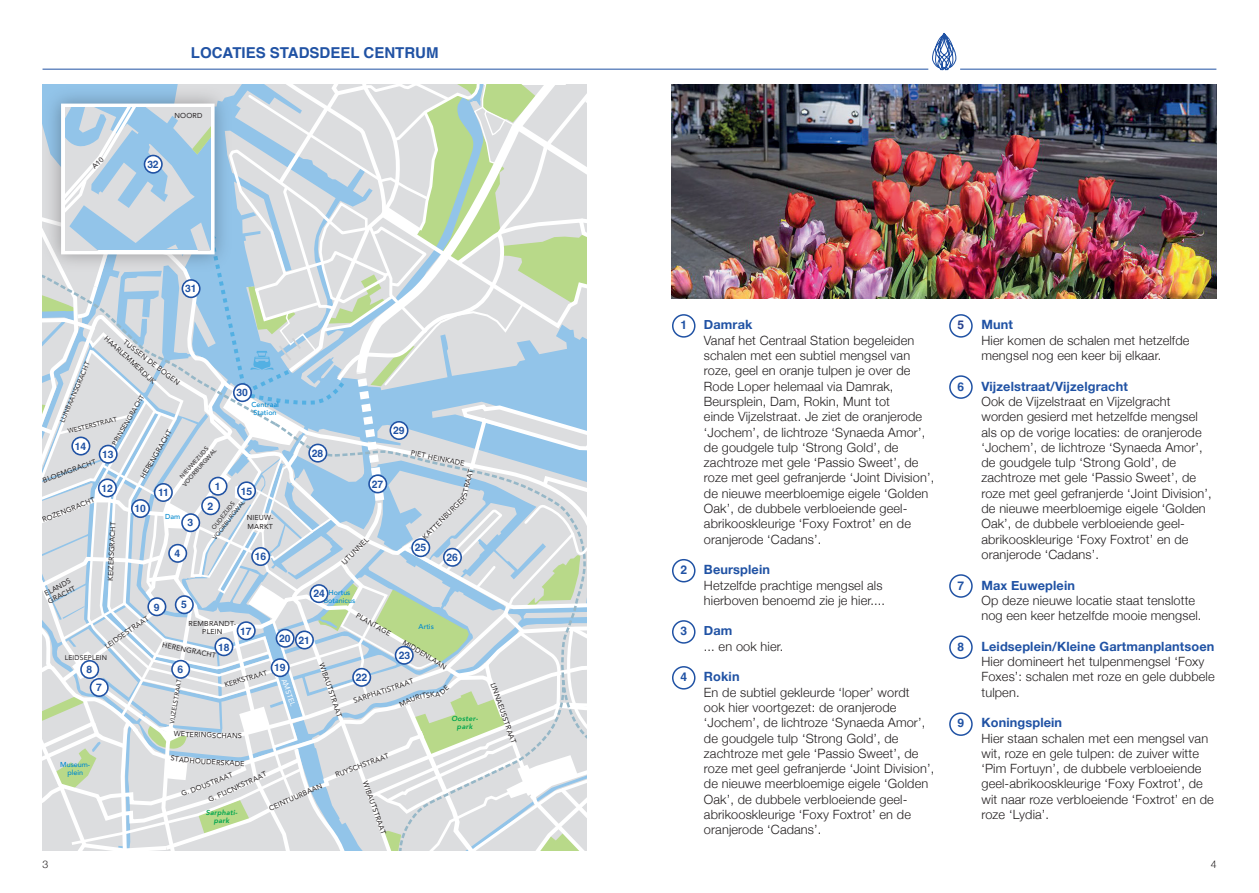
<style>
.page{position:relative;width:1259px;height:893px;background:#fff}
.page>*{position:absolute;margin:0;border:0;box-sizing:border-box;transform-origin:0 0}
.t1{font:700 15px "Helvetica";color:#2052a4}
.t2{font:300 12.75px/15.3px "Helvetica Neue";letter-spacing:.01em;color:#231f20}
.t3{font:700 12.75px "Helvetica Neue";letter-spacing:.01em;color:#2052a4}
.t4{font:700 12px "Helvetica";color:#2052a4}
.t5{font:700 12px "Helvetica";color:#253f8e}
.t6{font:300 10.5px "Helvetica Neue";color:#231f20}
.t7{font:700 10.35px "Helvetica";letter-spacing:-.01em;color:#2052a4}
.t8{font:700 10.35px "Helvetica";color:#2153a3}
.t9{font:7.2px/8.6px "Avenir";letter-spacing:.025em;color:#231f20}
.t10{font:500 7.2px/8.4px "Avenir";color:#0089cf;text-align:center}
.t11{font:italic 800 7.2px/7.9px "Avenir";letter-spacing:.025em;color:#00a54f;text-align:center}
.t12{font:7.2px "Avenir";color:#fff}
.t13{font:6.9px "Avenir";color:#231f20}
.t14{font:6.75px "Avenir";letter-spacing:.025em;color:#231f20}
.t15{font:6.6px "Avenir";color:#231f20}
.t16{font:6.45px "Avenir";color:#231f20}
.t17{font:6.3px "Avenir";color:#231f20}
.t18{font:6px/7.2px "Avenir";color:#231f20;text-align:center}
</style>
<div class="page">
<img style="left:672px;top:85px;width:544px;height:214px">
<div style="left:672px;top:314px;width:23px;height:24px;border:2px solid #2052a4;border-radius:50%"></div>
<div style="left:672px;top:559px;width:23px;height:23px;border:2px solid #2052a4;border-radius:50%"></div>
<div style="left:672px;top:620px;width:23px;height:24px;border:2px solid #2052a4;border-radius:50%"></div>
<div style="left:949px;top:314px;width:23px;height:24px;border:2px solid #2052a4;border-radius:50%"></div>
<div style="left:949px;top:375px;width:23px;height:24px;border:2px solid #2052a4;border-radius:50%"></div>
<svg style="left:932px;top:34px;width:24px;height:37px"></svg>
<hr style="left:43px;top:69px;width:885px;height:1px;background:#2052a4">
<hr style="left:960px;top:69px;width:256px;height:1px;background:#2052a4">
<div style="left:949px;top:635px;width:23px;height:24px;border:2px solid #2052a4;border-radius:50%"></div>
<div style="left:672px;top:666px;width:23px;height:24px;border:2px solid #2052a4;border-radius:50%"></div>
<div style="left:949px;top:574px;width:23px;height:24px;border:2px solid #2052a4;border-radius:50%"></div>
<div style="left:949px;top:712px;width:23px;height:24px;border:2px solid #2052a4;border-radius:50%"></div>
<svg style="left:43px;top:85px;width:544px;height:765px"></svg>
<p class="t1" style="left:191px;top:44px;width:249px">LOCATIES STADSDEEL CENTRUM</p>
<p class="t9" style="left:174px;top:111px;width:29px">NOORD</p>
<p class="t7" style="left:147px;top:158px;width:13px">32</p>
<p class="t7" style="left:185px;top:282px;width:13px">31</p>
<p class="t9" style="left:109px;top:334px;width:68px;rotate:43deg">HAARLEMMERDIJK</p>
<p class="t9" style="left:127px;top:338px;width:70px;rotate:38deg">TUSSEN DE BOGEN</p>
<p class="t15" style="left:57px;top:420px;width:67px;rotate:-67deg">LIJNBAANSGRACHT</p>
<p class="t9" style="left:42px;top:476px;width:57px;rotate:-20deg">BLOEMGRACHT</p>
<p class="t7" style="left:237px;top:386px;width:13px">30</p>
<p class="t15" style="left:109px;top:442px;width:59px;rotate:-60deg">PRINSENGRACHT</p>
<p class="t10" style="left:251px;top:400px;width:29px">Centraal<br>Station</p>
<p class="t16" style="left:67px;top:426px;width:52px;rotate:-14deg">WESTERSTRAAT</p>
<p class="t9" style="left:139px;top:475px;width:56px;rotate:-60deg">HERENGRACHT</p>
<p class="t7" style="left:75px;top:440px;width:13px">14</p>
<p class="t18" style="left:176px;top:478px;width:49px;rotate:-49deg">NIEUWEZIJDS<br>VOORBURGWAL</p>
<p class="t18" style="left:206px;top:532px;width:49px;rotate:-52deg">OUDEZIJDS<br>VOORBURGWAL</p>
<p class="t7" style="left:102px;top:448px;width:13px">13</p>
<p class="t8" style="left:215px;top:480px;width:7px">1</p>
<p class="t7" style="left:101px;top:482px;width:13px">12</p>
<p class="t7" style="left:241px;top:485px;width:13px">15</p>
<p class="t7" style="left:158px;top:486px;width:12px">11</p>
<p class="t9" style="left:41px;top:516px;width:57px;rotate:-22deg">ROZENGRACHT</p>
<p class="t7" style="left:208px;top:500px;width:7px">2</p>
<p class="t7" style="left:135px;top:502px;width:13px">10</p>
<p class="t10" style="left:165px;top:512px;width:17px">Dam</p>
<p class="t9" style="left:247px;top:513px;width:28px">NIEUW-<br>MARKT</p>
<p class="t8" style="left:188px;top:516px;width:7px">3</p>
<p class="t9" style="left:106px;top:580px;width:60px;rotate:-87deg">KEIZERSGRACHT</p>
<p class="t8" style="left:175px;top:547px;width:7px">4</p>
<p class="t7" style="left:255px;top:550px;width:13px">16</p>
<p class="t9" style="left:42px;top:590px;width:32px;rotate:-28deg">ELANDS<br>GRACHT</p>
<p class="t8" style="left:181px;top:598px;width:7px">5</p>
<p class="t7" style="left:154px;top:600px;width:7px">9</p>
<p class="t7" style="left:312px;top:447px;width:13px">28</p>
<p class="t7" style="left:372px;top:478px;width:13px">27</p>
<p class="t9" style="left:340px;top:560px;width:36px;rotate:-45deg">IJTUNNEL</p>
<p class="t10" style="left:324px;top:588px;width:33px">Hortus<br>Botanicus</p>
<p class="t7" style="left:313px;top:587px;width:13px">24</p>
<p class="t7" style="left:393px;top:424px;width:13px">29</p>
<p class="t9" style="left:412px;top:448px;width:56px;rotate:12deg">PIET HEINKADE</p>
<p class="t9" style="left:421px;top:535px;width:59px;rotate:-45deg">KATTENBURGER</p>
<p class="t9" style="left:460px;top:495px;width:29px;rotate:-76deg">STRAAT</p>
<p class="t7" style="left:415px;top:541px;width:13px">25</p>
<p class="t7" style="left:446px;top:551px;width:13px">26</p>
<p class="t9" style="left:103px;top:644px;width:53px;rotate:-36deg">LEIDSESTRAAT</p>
<p class="t14" style="left:65px;top:652px;width:44px">LEIDSEPLEIN</p>
<p class="t8" style="left:87px;top:663px;width:7px">8</p>
<p class="t8" style="left:96px;top:681px;width:7px">7</p>
<p class="t9" style="left:189px;top:619px;width:49px;text-align:center">REMBRANDT-<br>PLEIN</p>
<p class="t7" style="left:240px;top:625px;width:13px">17</p>
<p class="t9" style="left:163px;top:640px;width:56px;rotate:12deg">HERENGRACHT</p>
<p class="t7" style="left:218px;top:640px;width:13px">18</p>
<p class="t7" style="left:279px;top:633px;width:32px">20 21</p>
<p class="t8" style="left:178px;top:663px;width:7px">6</p>
<p class="t17" style="left:167px;top:722px;width:46px;rotate:-80deg">VIJZELSTRAAT</p>
<p class="t7" style="left:274px;top:661px;width:13px">19</p>
<p class="t13" style="left:223px;top:680px;width:45px;rotate:-17deg">KERKSTRAAT</p>
<p class="t12" style="left:289px;top:677px;width:30px;rotate:71deg">AMSTEL</p>
<p class="t9" style="left:174px;top:729px;width:70px;rotate:2deg">WETERINGSCHANS</p>
<p class="t9" style="left:326px;top:662px;width:58px;rotate:71deg">WIBAUTSTRAAT</p>
<p class="t9" style="left:359px;top:611px;width:40px;rotate:30deg">PLANTAGE</p>
<p class="t10" style="left:418px;top:622px;width:17px">Artis</p>
<p class="t9" style="left:406px;top:638px;width:51px;rotate:31deg">MIDDENLAAN</p>
<p class="t7" style="left:399px;top:649px;width:13px">23</p>
<p class="t7" style="left:356px;top:671px;width:13px">22</p>
<p class="t9" style="left:352px;top:697px;width:64px;rotate:-19deg">SARPHATISTRAAT</p>
<p class="t11" style="left:451px;top:715px;width:28px">Ooster&shy;park</p>
<p class="t10" style="left:60px;top:760px;width:32px">Museum&shy;plein</p>
<p class="t9" style="left:216px;top:758px;width:25px;rotate:3deg">RSKAD</p>
<p class="t9" style="left:207px;top:796px;width:65px;rotate:-25deg">G. FLICNKSTRAAT</p>
<p class="t9" style="left:180px;top:790px;width:56px;rotate:-21deg">G. DOUSTRAAT</p>
<p class="t9" style="left:267px;top:805px;width:59px;rotate:-24deg">CEINTUURBAAN</p>
<p class="t11" style="left:206px;top:809px;width:33px">Sarphati&shy;park</p>
<p class="t9" style="left:334px;top:770px;width:58px;rotate:-20deg">RUYSCHSTRAAT</p>
<p class="t9" style="left:370px;top:780px;width:58px;rotate:71deg">WIBAUTSTRAAT</p>
<p class="t9" style="left:497px;top:681px;width:65px;rotate:71deg">LINNAEUSSTRAAT</p>
<p class="t4" style="left:680px;top:318px;width:8px">1</p>
<p class="t4" style="left:680px;top:563px;width:8px">2</p>
<p class="t4" style="left:680px;top:624px;width:8px">3</p>
<p class="t4" style="left:680px;top:670px;width:8px">4</p>
<p class="t3" style="left:704px;top:315px;width:50px">Damrak</p>
<p class="t2" style="left:704px;top:332px;width:232px">Vanaf het Centraal Station begeleiden schalen met een subtiel mengsel van roze, geel en oranje tulpen je over de Rode Loper helemaal via Damrak, Beursplein, Dam, Rokin, Munt tot<br>einde Vijzelstraat. Je ziet de oranjerode ‘Jochem’, de lichtroze ‘Synaeda Amor’, de goudgele tulp ‘Strong Gold’, de zachtroze met gele ‘Passio Sweet’, de roze met geel gefranjerde ‘Joint Division’, de nieuwe meerbloemige eigele ‘Golden Oak’, de dubbele verbloeiende geel&shy;abrikooskleurige ‘Foxy Foxtrot’ en de oranjerode ‘Cadans’.</p>
<p class="t3" style="left:704px;top:560px;width:68px">Beursplein</p>
<p class="t2" style="left:704px;top:576px;width:182px">Hetzelfde prachtige mengsel als hierboven benoemd zie je hier....</p>
<p class="t3" style="left:704px;top:621px;width:30px">Dam</p>
<p class="t2" style="left:704px;top:638px;width:81px">... en ook hier.</p>
<p class="t3" style="left:704px;top:667px;width:37px">Rokin</p>
<p class="t2" style="left:704px;top:683px;width:232px">En de subtiel gekleurde ‘loper’ wordt<br>ook hier voortgezet: de oranjerode ‘Jochem’, de lichtroze ‘Synaeda Amor’, de goudgele tulp ‘Strong Gold’, de zachtroze met gele ‘Passio Sweet’, de roze met geel gefranjerde ‘Joint Division’, de nieuwe meerbloemige eigele ‘Golden Oak’, de dubbele verbloeiende geel&shy;abrikooskleurige ‘Foxy Foxtrot’ en de oranjerode ‘Cadans’.</p>
<p class="t5" style="left:957px;top:318px;width:8px">5</p>
<p class="t4" style="left:957px;top:379px;width:8px">6</p>
<p class="t4" style="left:957px;top:578px;width:8px">7</p>
<p class="t4" style="left:957px;top:639px;width:8px">8</p>
<p class="t4" style="left:957px;top:716px;width:8px">9</p>
<p class="t3" style="left:981px;top:315px;width:33px">Munt</p>
<p class="t2" style="left:981px;top:332px;width:209px">Hier komen de schalen met hetzelfde mengsel nog een keer bij elkaar.</p>
<p class="t3" style="left:981px;top:376px;width:148px">Vijzelstraat/Vijzelgracht</p>
<p class="t2" style="left:981px;top:393px;width:232px">Ook de Vijzelstraat en Vijzelgracht worden gesierd met hetzelfde mengsel als op de vorige locaties: de oranjerode ‘Jochem’, de lichtroze ‘Synaeda Amor’, de goudgele tulp ‘Strong Gold’, de zachtroze met gele ‘Passio Sweet’, de roze met geel gefranjerde ‘Joint Division’, de nieuwe meerbloemige eigele ‘Golden Oak’, de dubbele verbloeiende geel&shy;abrikooskleurige ‘Foxy Foxtrot’ en de oranjerode ‘Cadans’.</p>
<p class="t3" style="left:981px;top:575px;width:95px">Max Euweplein</p>
<p class="t2" style="left:981px;top:592px;width:222px">Op deze nieuwe locatie staat tenslotte nog een keer hetzelfde mooie mengsel.</p>
<p class="t3" style="left:981px;top:636px;width:234px">Leidseplein/Kleine Gartmanplantsoen</p>
<p class="t2" style="left:981px;top:653px;width:235px">Hier domineert het tulpenmengsel ‘Foxy<br>Foxes’: schalen met roze en gele dubbele tulpen.</p>
<p class="t3" style="left:981px;top:713px;width:82px">Koningsplein</p>
<p class="t2" style="left:981px;top:729px;width:234px">Hier staan schalen met een mengsel van wit, roze en gele tulpen: de zuiver witte ‘Pim Fortuyn’, de dubbele verbloeiende geel-abrikooskleurige ‘Foxy Foxtrot’, de wit naar roze verbloeiende ‘Foxtrot’ en de roze ‘Lydia’.</p>
<p class="t6" style="left:43px;top:856px;width:7px">3</p>
<p class="t6" style="left:1210px;top:856px;width:7px">4</p>
</div>
